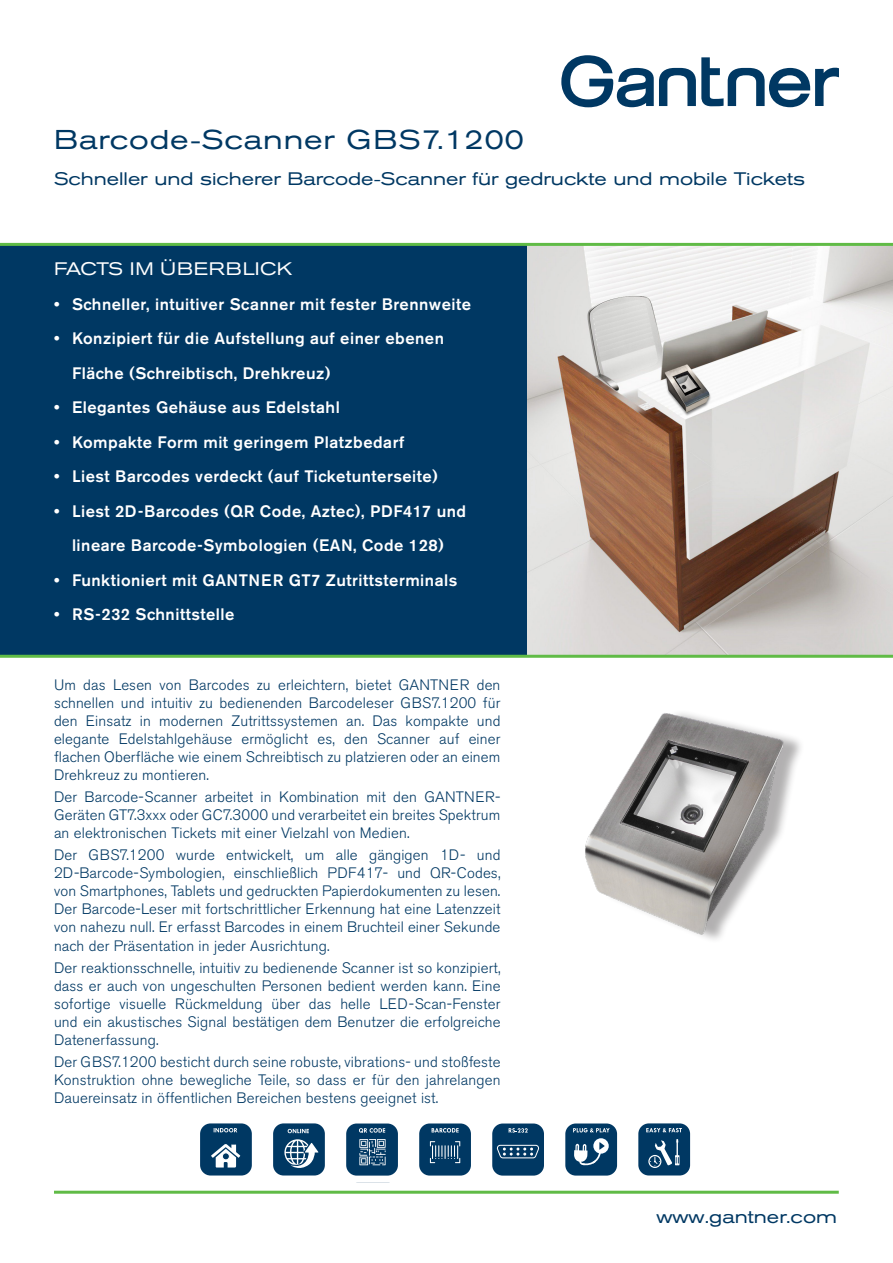
<style>
.page{position:relative;width:893px;height:1263px;background:#fff}
.page>*{position:absolute;margin:0;border:0;box-sizing:border-box;transform-origin:0 0}
.t1{font:expanded 27px "Akzidenz Grotesk BE";letter-spacing:.03em;color:#003863}
.t2{font:expanded 18px "Akzidenz Grotesk BE";letter-spacing:-.005em;color:#003863}
.t3{font:expanded 18px "Akzidenz Grotesk BE";letter-spacing:.02em;color:#fff}
.t4{font:500 16.5px/34.5px "Akzidenz Grotesk BE";letter-spacing:.03em;color:#fff}
.t5{font:300 15px/18px "Akzidenz Grotesk BE";letter-spacing:.01em;color:#003863;text-align:justify}
</style>
<div class="page">
<img style="left:526px;top:246px;width:367px;height:409px">
<svg style="left:561px;top:55px;width:278px;height:52px"></svg>
<hr style="left:54px;top:1191px;width:785px;height:3px;background:#60bb46">
<div style="left:0;top:244px;width:526px;height:412px;background:#003863"></div>
<hr style="left:0;top:655px;width:893px;height:3px;background:#60bb46">
<hr style="left:0;top:243px;width:893px;height:3px;background:#60bb46">
<div style="left:273px;top:1123px;width:52px;height:52px;background:#003863;border-radius:10px"></div>
<svg style="left:288px;top:1129px;width:21px;height:4px"></svg>
<svg style="left:284px;top:1139px;width:34px;height:29px"></svg>
<div style="left:200px;top:1123px;width:52px;height:52px;background:#003863;border-radius:10px"></div>
<svg style="left:214px;top:1128px;width:23px;height:4px"></svg>
<svg style="left:211px;top:1144px;width:29px;height:23px"></svg>
<div style="left:222px;top:1153px;width:7px;height:7px;background:#003863;border-radius:50%"></div>
<div style="left:222px;top:1152px;width:8px;height:8px;border:1px solid #fff;border-radius:50%"></div>
<div style="left:419px;top:1123px;width:52px;height:52px;background:#003863;border-radius:10px"></div>
<svg style="left:430px;top:1141px;width:30px;height:22px"></svg>
<svg style="left:432px;top:1128px;width:27px;height:4px"></svg>
<div style="left:346px;top:1123px;width:52px;height:52px;background:#003863;border-radius:10px"></div>
<svg style="left:359px;top:1128px;width:26px;height:5px"></svg>
<svg style="left:359px;top:1139px;width:27px;height:26px"></svg>
<div style="left:638px;top:1123px;width:52px;height:52px;background:#003863;border-radius:10px"></div>
<svg style="left:646px;top:1128px;width:36px;height:4px"></svg>
<svg style="left:648px;top:1139px;width:31px;height:29px"></svg>
<div style="left:492px;top:1123px;width:52px;height:52px;background:#003863;border-radius:10px"></div>
<svg style="left:509px;top:1128px;width:19px;height:4px"></svg>
<svg style="left:496px;top:1144px;width:43px;height:15px"></svg>
<div style="left:565px;top:1123px;width:52px;height:52px;background:#003863;border-radius:10px"></div>
<svg style="left:573px;top:1128px;width:37px;height:4px"></svg>
<svg style="left:574px;top:1138px;width:35px;height:28px"></svg>
<img style="left:585px;top:713px;width:216px;height:227px">
<p class="t1" style="left:54px;top:124px;width:471px">Barcode-Scanner GBS7.1200</p>
<p class="t2" style="left:54px;top:168px;width:753px">Schneller und sicherer Barcode-Scanner für gedruckte und mobile Tickets</p>
<p class="t3" style="left:54px;top:259px;width:239px">FACTS IM ÜBERBLICK</p>
<p class="t4" style="left:54px;top:287px;width:419px">• Schneller, intuitiver Scanner mit fester Brennweite</p>
<p class="t4" style="left:72px;top:321px;width:373px;text-indent:-18px">• Konzipiert für die Aufstellung auf einer ebenen<br>Fläche (Schreibtisch, Drehkreuz)</p>
<p class="t4" style="left:54px;top:390px;width:287px">• Elegantes Gehäuse aus Edelstahl</p>
<p class="t4" style="left:54px;top:425px;width:352px">• Kompakte Form mit geringem Platzbedarf</p>
<p class="t4" style="left:54px;top:459px;width:386px">• Liest Barcodes verdeckt (auf Ticketunterseite)</p>
<p class="t4" style="left:54px;top:494px;width:414px;text-align:center">• Liest 2D-Barcodes (QR Code, Aztec), PDF417 und lineare Barcode-Symbologien (EAN, Code 128)</p>
<p class="t4" style="left:54px;top:563px;width:405px">• Funktioniert mit GANTNER GT7 Zutrittsterminals</p>
<p class="t4" style="left:54px;top:597px;width:182px">• RS-232 Schnittstelle</p>
<p class="t5" style="left:54px;top:676px;width:448px">Um das Lesen von Barcodes zu erleichtern, bietet GANTNER den schnellen und intuitiv zu bedienenden Barcodeleser GBS7.1200 für den Einsatz in modernen Zutrittssystemen an. Das kompakte und elegante Edelstahlgehäuse ermöglicht es, den Scanner auf einer flachen Oberfläche wie einem Schreibtisch zu platzieren oder an einem Drehkreuz zu montieren.</p>
<p class="t5" style="left:54px;top:788px;width:448px">Der Barcode-Scanner arbeitet in Kombination mit den GANTNER-Geräten GT7.3xxx oder GC7.3000 und verarbeitet ein breites Spektrum an elektronischen Tickets mit einer Vielzahl von Medien.</p>
<p class="t5" style="left:54px;top:846px;width:448px">Der GBS7.1200 wurde entwickelt, um alle gängigen 1D- und 2D-Barcode-Symbologien, einschließlich PDF417- und QR-Codes, von Smartphones, Tablets und gedruckten Papierdokumenten zu lesen.<br>Der Barcode-Leser mit fortschrittlicher Erkennung hat eine Latenzzeit von nahezu null. Er erfasst Barcodes in einem Bruchteil einer Sekunde nach der Präsentation in jeder Ausrichtung.</p>
<p class="t5" style="left:54px;top:959px;width:448px">Der reaktionsschnelle, intuitiv zu bedienende Scanner ist so konzipiert, dass er auch von ungeschulten Personen bedient werden kann. Eine sofortige visuelle Rückmeldung über das helle LED-Scan-Fenster und ein akustisches Signal bestätigen dem Benutzer die erfolgreiche Datenerfassung.</p>
<p class="t5" style="left:54px;top:1053px;width:448px">Der GBS7.1200 besticht durch seine robuste, vibrations- und stoßfeste Konstruktion ohne bewegliche Teile, so dass er für den jahrelangen Dauereinsatz in öffentlichen Bereichen bestens geeignet ist.</p>
<p class="t2" style="left:656px;top:1206px;width:182px">www.gantner.com</p>
</div>
